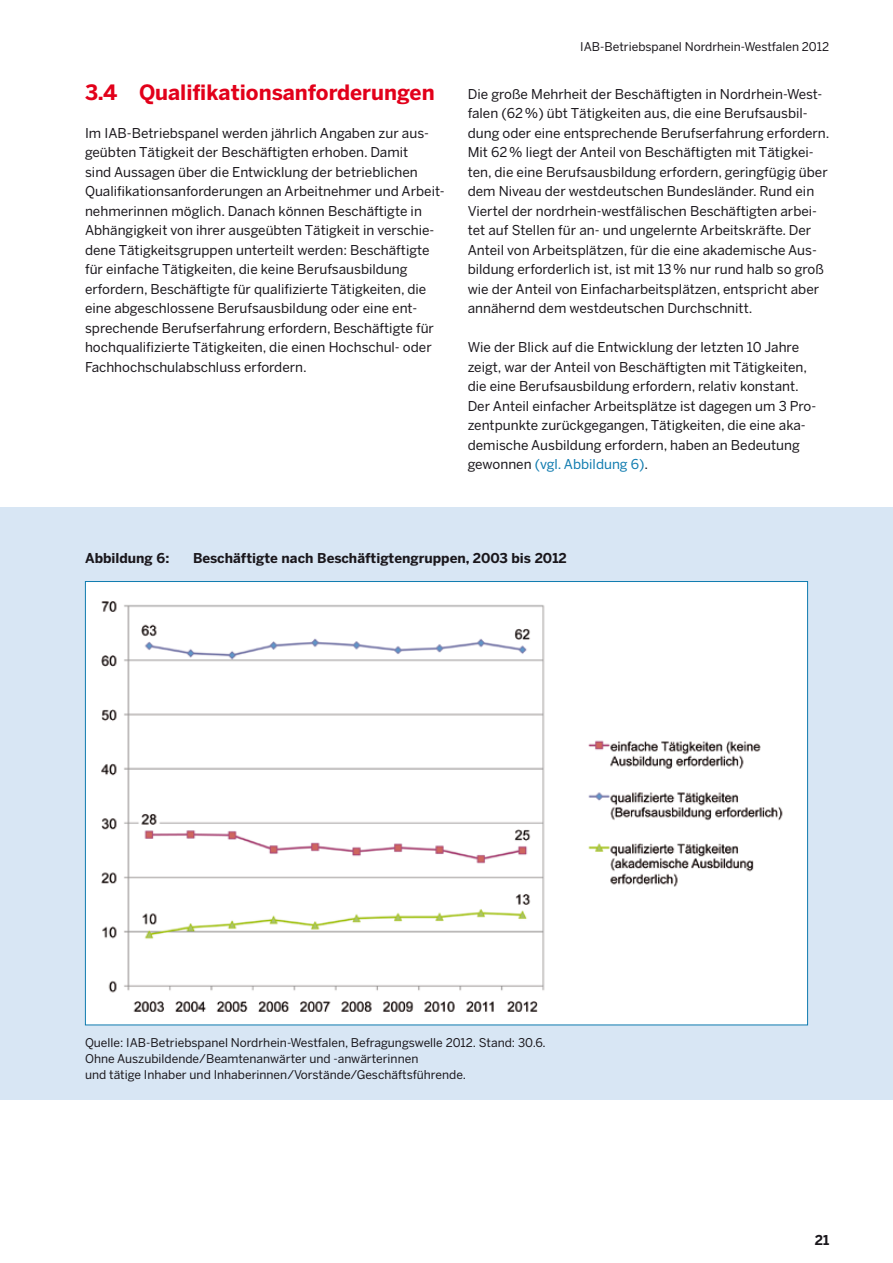
<style>
.page{position:relative;width:893px;height:1263px;background:#fff}
.page>*{position:absolute;margin:0;border:0;box-sizing:border-box;transform-origin:0 0}
.t1{font:700 21px "Benton Sans";color:#e2001a}
.Fließ_Abst{font:13.5px/19.5px "Benton Sans";color:#1a171c}
.BU_Abbildung{font:700 13.5px "Benton Sans";color:#1a171c}
.BU_Quelle{font:12px/15.6px "Benton Sans";color:#1a171c}
.s1{color:#0f7baf}
</style>
<div class="page">
<div style="left:0;top:507px;width:893px;height:592px;background:#d8e6f4"></div>
<img style="left:87px;top:588px;width:717px;height:435px">
<h3 class="t1" style="left:85px;top:80px;width:351px">3.4 Qualifikationsanforderungen</h3>
<p class="Fließ_Abst" style="left:85px;top:123px;width:361px">Im IAB-Betriebspanel werden jährlich Angaben zur aus&shy;geübten Tätigkeit der Beschäftigten erhoben. Damit<br>sind Aussagen über die Entwicklung der betrieblichen Qualifikationsanforderungen an Arbeitnehmer und Arbeit&shy;nehmerinnen möglich. Danach können Beschäftigte in Abhängigkeit von ihrer ausgeübten Tätigkeit in verschie&shy;dene Tätigkeitsgruppen unterteilt werden: Beschäftigte für einfache Tätigkeiten, die keine Berufsausbildung erfordern, Beschäftigte für qualifizierte Tätigkeiten, die eine abgeschlossene Berufsausbildung oder eine ent&shy;sprechende Berufserfahrung erfordern, Beschäftigte für hochqualifizierte Tätigkeiten, die einen Hochschul- oder Fachhochschulabschluss erfordern.</p>
<p class="BU_Quelle" style="left:580px;top:38px;width:250px">IAB-Betriebspanel Nordrhein-Westfalen 2012</p>
<p class="Fließ_Abst" style="left:468px;top:84px;width:363px">Die große Mehrheit der Beschäftigten in Nordrhein-West&shy;falen (62%) übt Tätigkeiten aus, die eine Berufsausbil&shy;dung oder eine entsprechende Berufserfahrung erfordern.<br>Mit 62% liegt der Anteil von Beschäftigten mit Tätigkei&shy;ten, die eine Berufsausbildung erfordern, geringfügig über dem Niveau der westdeutschen Bundesländer. Rund ein Viertel der nordrhein-westfälischen Beschäftigten arbei&shy;tet auf Stellen für an- und ungelernte Arbeitskräfte. Der Anteil von Arbeitsplätzen, für die eine akademische Aus&shy;bildung erforderlich ist, ist mit 13% nur rund halb so groß wie der Anteil von Einfacharbeitsplätzen, entspricht aber annähernd dem westdeutschen Durchschnitt.</p>
<p class="Fließ_Abst" style="left:468px;top:338px;width:350px">Wie der Blick auf die Entwicklung der letzten 10 Jahre zeigt, war der Anteil von Beschäftigten mit Tätigkeiten, die eine Berufsausbildung erfordern, relativ konstant.<br>Der Anteil einfacher Arbeitsplätze ist dagegen um 3 Pro&shy;zentpunkte zurückgegangen, Tätigkeiten, die eine aka&shy;demische Ausbildung erfordern, haben an Bedeutung gewonnen <span class="s1">(vgl. Abbildung 6)</span>.</p>
<p class="BU_Abbildung" style="left:85px;top:550px;width:86px">Abbildung 6:</p>
<p class="BU_Abbildung" style="left:193px;top:550px;width:375px">Beschäftigte nach Beschäftigtengruppen, 2003 bis 2012</p>
<p class="BU_Quelle" style="left:85px;top:1035px;width:462px">Quelle: IAB-Betriebspanel Nordrhein-Westfalen, Befragungswelle 2012. Stand: 30.6.<br>Ohne Auszubildende/Beamtenanwärter und -anwärterinnen<br>und tätige Inhaber und Inhaberinnen/Vorstände/Geschäftsführende.</p>
<p class="BU_Abbildung" style="left:815px;top:1232px;width:16px">21</p>
</div>
